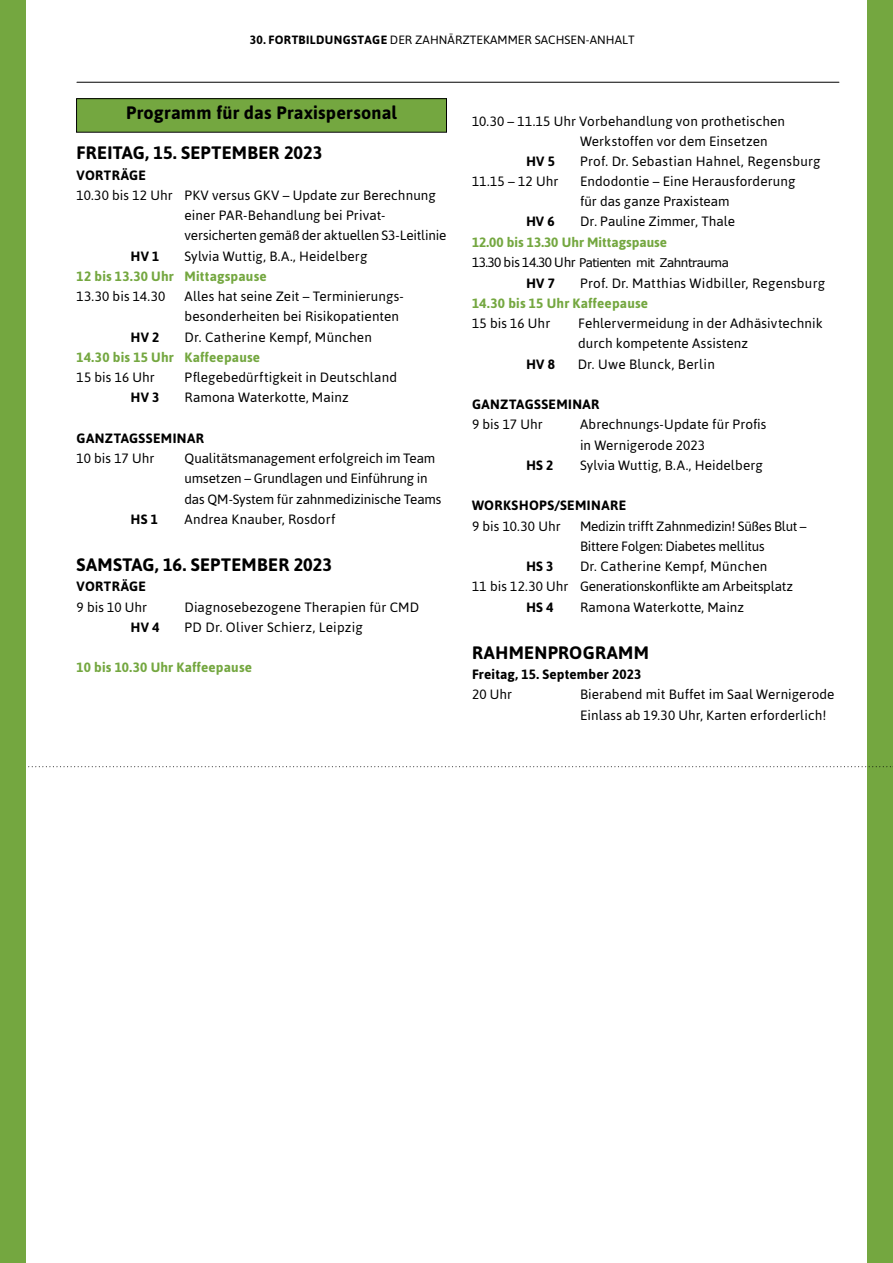
<style>
.page{position:relative;width:893px;height:1263px;background:#fff}
.page>*{position:absolute;margin:0;border:0;box-sizing:border-box;transform-origin:0 0}
.t1{font:700 18px "Asap";letter-spacing:.015em;color:#000}
.t2{font:13.5px/20.2px "Asap";letter-spacing:.005em;color:#000}
.t3{font:700 13.5px "Asap";letter-spacing:.015em;color:#74a740}
.t4{font:700 13.5px "Asap";letter-spacing:.025em;color:#000}
.t5{font:13.5px/20.2px "Asap";letter-spacing:-.02em;color:#000}
.t6{font:12px "Asap";letter-spacing:.005em;color:#000}
.t7{font:12px "Verdana";letter-spacing:-.045em;color:#000}
.s1{font-weight:700}
.s2{font-family:"Asap";font-size:13.5px}
</style>
<div class="page">
<div style="left:867px;top:0;width:26px;height:1263px;background:#74a740"></div>
<svg style="left:28px;top:766px;width:865px;height:1px"></svg>
<div style="left:0;top:0;width:26px;height:1263px;background:#74a740"></div>
<div style="left:77px;top:99px;width:369px;height:33px;background:#74a740"></div>
<div style="left:76px;top:98px;width:371px;height:34px;border:1px solid #000"></div>
<hr style="left:77px;top:82px;width:762px;height:1px;background:#000">
<p class="t6" style="left:250px;top:31px;width:386px"><span class="s1">30. FORTBILDUNGSTAGE</span> DER ZAHNÄRZTEKAMMER SACHSEN-ANHALT</p>
<h1 class="t1" style="left:126px;top:100px;width:272px">Programm für das Praxispersonal</h1>
<h1 class="t1" style="left:77px;top:141px;width:247px">FREITAG, 15. SEPTEMBER 2023</h1>
<p class="t4" style="left:77px;top:166px;width:71px">VORTRÄGE</p>
<p class="t2" style="left:185px;top:185px;width:263px;text-indent:-108px">10.30 bis 12 Uhr PKV versus GKV – Update zur Berechnung einer PAR-Behandlung bei Privat&shy;versicherten gemäß der aktuellen S3-Leitlinie</p>
<p class="t4" style="left:131px;top:247px;width:30px">HV 1</p>
<p class="t2" style="left:185px;top:245px;width:184px">Sylvia Wuttig, B.A., Heidelberg</p>
<p class="t3" style="left:77px;top:267px;width:192px">12 bis 13.30 Uhr Mittagspause</p>
<p class="t2" style="left:77px;top:286px;width:90px">13.30 bis 14.30</p>
<p class="t2" style="left:185px;top:286px;width:221px">Alles hat seine Zeit – Terminierungs&shy;besonderheiten bei Risikopatienten</p>
<p class="t4" style="left:131px;top:328px;width:30px">HV 2</p>
<p class="t2" style="left:185px;top:326px;width:189px">Dr. Catherine Kempf, München</p>
<p class="t3" style="left:77px;top:348px;width:185px">14.30 bis 15 Uhr Kaffeepause</p>
<p class="t2" style="left:77px;top:367px;width:80px">15 bis 16 Uhr</p>
<p class="t2" style="left:185px;top:367px;width:214px">Pflegebedürftigkeit in Deutschland</p>
<p class="t4" style="left:131px;top:389px;width:30px">HV 3</p>
<p class="t2" style="left:185px;top:387px;width:166px">Ramona Waterkotte, Mainz</p>
<p class="t4" style="left:77px;top:429px;width:129px">GANZTAGSSEMINAR</p>
<p class="t2" style="left:77px;top:448px;width:79px">10 bis 17 Uhr</p>
<p class="t2" style="left:185px;top:448px;width:258px">Qualitätsmanagement erfolgreich im Team umsetzen – Grundlagen und Einführung in das QM-System für zahnmedizinische Teams</p>
<p class="t4" style="left:131px;top:510px;width:29px">HS 1</p>
<p class="t2" style="left:185px;top:509px;width:152px">Andrea Knauber, Rosdorf</p>
<h1 class="t1" style="left:77px;top:553px;width:257px">SAMSTAG, 16. SEPTEMBER 2023</h1>
<p class="t4" style="left:77px;top:578px;width:71px">VORTRÄGE</p>
<p class="t2" style="left:77px;top:596px;width:72px">9 bis 10 Uhr</p>
<p class="t2" style="left:185px;top:596px;width:236px">Diagnosebezogene Therapien für CMD</p>
<p class="t4" style="left:131px;top:618px;width:30px">HV 4</p>
<p class="t2" style="left:185px;top:617px;width:180px">PD Dr. Oliver Schierz, Leipzig</p>
<p class="t3" style="left:77px;top:659px;width:177px">10 bis 10.30 Uhr Kaffeepause</p>
<p class="t2" style="left:580px;top:110px;width:207px;text-indent:-108px">10.30 – 11.15 Uhr Vorbehandlung von prothetischen<br>Werkstoffen vor dem Einsetzen</p>
<p class="t4" style="left:526px;top:152px;width:30px">HV 5</p>
<p class="t2" style="left:580px;top:151px;width:242px">Prof. Dr. Sebastian Hahnel, Regensburg</p>
<p class="t2" style="left:472px;top:171px;width:88px">11.15 – 12 Uhr</p>
<p class="t2" style="left:580px;top:172px;width:217px;line-height:19.4px">Endodontie – Eine Herausforderung für das ganze Praxisteam</p>
<p class="t4" style="left:526px;top:212px;width:30px">HV 6</p>
<p class="t2" style="left:580px;top:210px;width:157px">Dr. Pauline Zimmer, Thale</p>
<p class="t3" style="left:472px;top:233px;width:197px">12.00 bis 13.30 Uhr Mittagspause</p>
<p class="t7" style="left:472px;top:254px;width:258px"><span class="s2">13.30 bis 14.30 Uhr</span> Patienten mit Zahntrauma</p>
<p class="t4" style="left:526px;top:274px;width:30px">HV 7</p>
<p class="t2" style="left:580px;top:272px;width:247px">Prof. Dr. Matthias Widbiller, Regensburg</p>
<p class="t3" style="left:472px;top:294px;width:178px">14.30 bis 15 Uhr Kaffeepause</p>
<p class="t2" style="left:472px;top:313px;width:80px">15 bis 16 Uhr</p>
<p class="t2" style="left:578px;top:313px;width:246px">Fehlervermeidung in der Adhäsivtechnik durch kompetente Assistenz</p>
<p class="t4" style="left:526px;top:355px;width:30px">HV 8</p>
<p class="t2" style="left:578px;top:353px;width:139px">Dr. Uwe Blunck, Berlin</p>
<p class="t4" style="left:472px;top:395px;width:129px">GANZTAGSSEMINAR</p>
<p class="t2" style="left:472px;top:414px;width:72px">9 bis 17 Uhr</p>
<p class="t2" style="left:580px;top:414px;width:188px">Abrechnungs-Update für Profis in Wernigerode 2023</p>
<p class="t4" style="left:526px;top:456px;width:29px">HS 2</p>
<p class="t2" style="left:580px;top:455px;width:184px">Sylvia Wuttig, B.A., Heidelberg</p>
<p class="t4" style="left:472px;top:497px;width:155px">WORKSHOPS/SEMINARE</p>
<p class="t2" style="left:472px;top:515px;width:90px">9 bis 10.30 Uhr</p>
<p class="t5" style="left:580px;top:515px;width:228px">Medizin trifft Zahnmedizin! Süßes Blut –<br>Bittere Folgen: Diabetes mellitus</p>
<p class="t4" style="left:526px;top:557px;width:29px">HS 3</p>
<p class="t2" style="left:472px;top:556px;width:322px;text-indent:108px">Dr. Catherine Kempf, München<br>11 bis 12.30 Uhr Generationskonflikte am Arbeitsplatz</p>
<p class="t4" style="left:526px;top:598px;width:29px">HS 4</p>
<p class="t2" style="left:580px;top:596px;width:166px">Ramona Waterkotte, Mainz</p>
<h1 class="t1" style="left:472px;top:641px;width:178px">RAHMENPROGRAMM</h1>
<p class="t4" style="left:472px;top:665px;width:171px">Freitag, 15. September 2023</p>
<p class="t2" style="left:472px;top:684px;width:42px">20 Uhr</p>
<p class="t2" style="left:580px;top:684px;width:256px">Bierabend mit Buffet im Saal Wernigerode<br>Einlass ab 19.30 Uhr, Karten erforderlich!</p>
</div>
